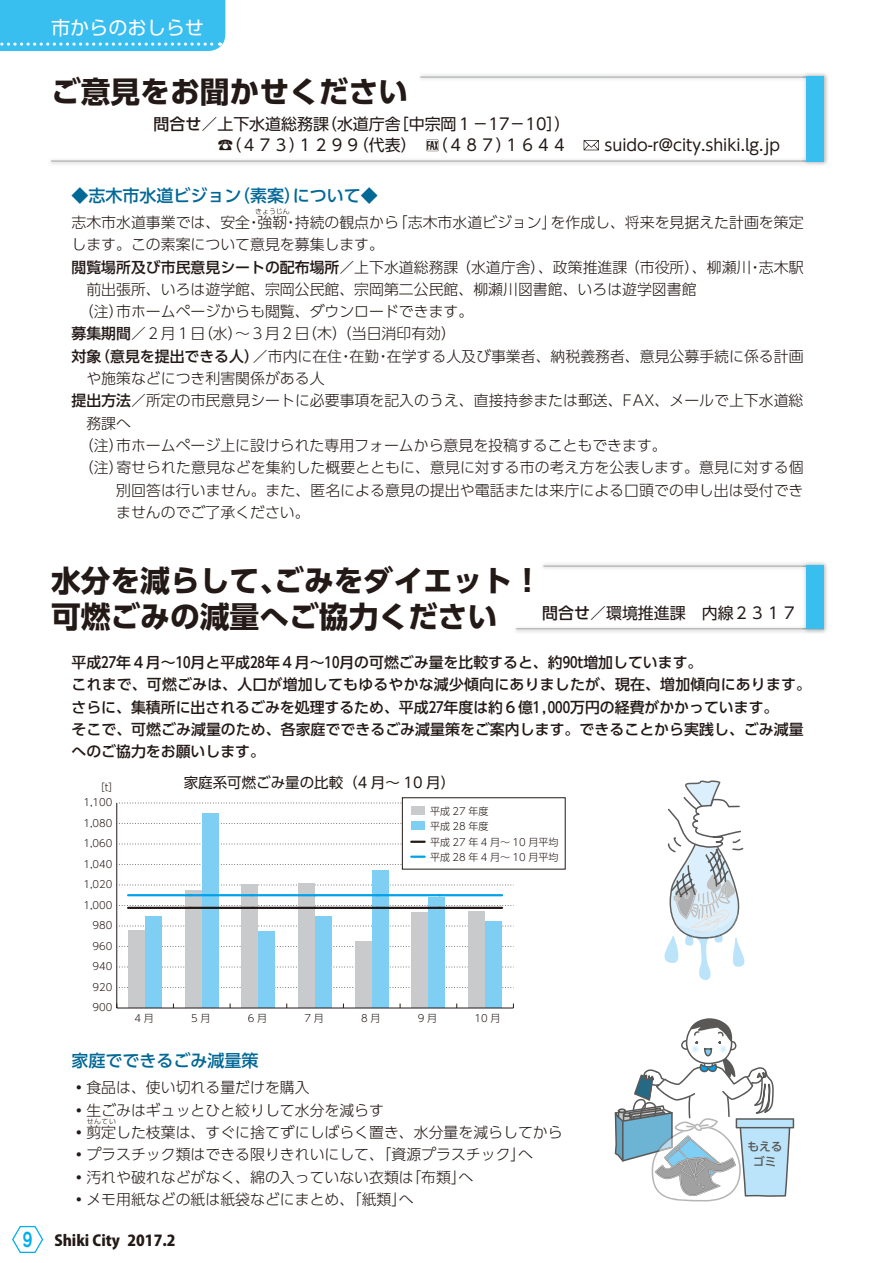
<style>
.page{position:relative;width:893px;height:1263px;background:#fff}
.page>*{position:absolute;margin:0;border:0;box-sizing:border-box;transform-origin:0 0}
.t1{font:29.7px/36.2px "UD Shin Go Pro Bold 90 pv RKSJ H";color:#231916}
.t2{font:19.2px "UD Shin Go Pro Regular 90 pv RKSJ H";color:#fff}
.t3{font:16.95px "UD Shin Go Pro Medium 90 pv RKSJ H";color:#006896}
.t4{font:15.9px "UD Shin Go Pro Regular 90 pv RKSJ H";color:#231916}
.t5{font:15px "Koz Go Pro Heavy 90 pv RKSJ H";color:#231916}
.t6{font:14.85px/22.4px "UD Shin Go Pro Light 90 pv RKSJ H";color:#231916}
.t7{font:14.85px/22.4px "UD Shin Go Pro Medium 90 pv RKSJ H";color:#231916}
.t8{font:14.55px "UD Shin Go Pr 6 Regular 90 pv RKSJ H";color:#231916}
.t9{font:11.7px/14.9px "UD Shin Go Pr 6 Medium 90 pv RKSJ H";color:#595857;text-align:center}
.t10{font:10.05px/15.6px "UD Shin Go Pr 6 Light 90 pv RKSJ H";color:#231916}
.t11{font:6.9px "UD Shin Go Pro Light 90 pv RKSJ H";color:#231916}
.s1{font-family:"UD Shin Go Pro Medium 90 pv RKSJ H"}
.s2{font-family:"Jun 501 Pro Bold 90 pv RKSJ H";font-size:19.2px;color:#00afec}
</style>
<div class="page">
<svg style="left:12px;top:1225px;width:32px;height:28px"></svg>
<div style="left:0;top:0;width:225px;height:51px;background:#39bef0"></div>
<svg style="left:51px;top:77px;width:751px;height:85px"></svg>
<img style="left:802px;top:72px;width:27px;height:94px">
<img style="left:802px;top:77px;width:5px;height:85px">
<div style="left:807px;top:77px;width:17px;height:85px;background:#39bef0"></div>
<svg style="left:117px;top:987px;width:397px;height:1px"></svg>
<svg style="left:117px;top:966px;width:397px;height:1px"></svg>
<svg style="left:117px;top:946px;width:397px;height:1px"></svg>
<svg style="left:117px;top:925px;width:397px;height:1px"></svg>
<svg style="left:117px;top:905px;width:397px;height:1px"></svg>
<svg style="left:117px;top:884px;width:397px;height:1px"></svg>
<svg style="left:117px;top:864px;width:285px;height:1px"></svg>
<svg style="left:117px;top:823px;width:285px;height:1px"></svg>
<svg style="left:117px;top:802px;width:285px;height:1px"></svg>
<div style="left:145px;top:916px;width:17px;height:92px;background:#7fcef4"></div>
<div style="left:202px;top:813px;width:17px;height:195px;background:#7fcef4"></div>
<div style="left:258px;top:932px;width:17px;height:76px;background:#7fcef4"></div>
<div style="left:315px;top:916px;width:17px;height:92px;background:#7fcef4"></div>
<div style="left:372px;top:871px;width:17px;height:137px;background:#7fcef4"></div>
<div style="left:428px;top:897px;width:17px;height:111px;background:#7fcef4"></div>
<div style="left:485px;top:921px;width:17px;height:87px;background:#7fcef4"></div>
<div style="left:128px;top:930px;width:17px;height:78px;background:#c9cacb"></div>
<div style="left:185px;top:890px;width:17px;height:118px;background:#c9cacb"></div>
<div style="left:241px;top:884px;width:17px;height:124px;background:#c9cacb"></div>
<div style="left:298px;top:884px;width:17px;height:124px;background:#c9cacb"></div>
<div style="left:355px;top:942px;width:17px;height:66px;background:#c9cacb"></div>
<div style="left:411px;top:912px;width:17px;height:96px;background:#c9cacb"></div>
<div style="left:468px;top:912px;width:17px;height:96px;background:#c9cacb"></div>
<hr style="left:117px;top:1007px;width:396px;height:1px;background:#231916">
<hr style="left:116px;top:803px;width:1px;height:205px;background:#231916">
<hr style="left:128px;top:894px;width:62px;height:2px;background:#00a1e9">
<hr style="left:190px;top:894px;width:63px;height:2px;background:#00a1e9">
<hr style="left:253px;top:894px;width:62px;height:2px;background:#00a1e9">
<hr style="left:315px;top:894px;width:62px;height:2px;background:#00a1e9">
<hr style="left:377px;top:894px;width:63px;height:2px;background:#00a1e9">
<hr style="left:440px;top:894px;width:62px;height:2px;background:#00a1e9">
<hr style="left:128px;top:907px;width:62px;height:2px;background:#231916">
<hr style="left:190px;top:907px;width:63px;height:2px;background:#231916">
<hr style="left:253px;top:907px;width:62px;height:2px;background:#231916">
<hr style="left:315px;top:907px;width:62px;height:2px;background:#231916">
<hr style="left:377px;top:907px;width:63px;height:2px;background:#231916">
<hr style="left:440px;top:907px;width:62px;height:2px;background:#231916">
<div style="left:402px;top:797px;width:164px;height:72px;background:#fff;border:1px solid #231916"></div>
<svg style="left:117px;top:841px;width:309px;height:3px"></svg>
<hr style="left:411px;top:855px;width:14px;height:3px;background:#00a1e9">
<div style="left:411px;top:821px;width:14px;height:8px;background:#7fcef4"></div>
<div style="left:411px;top:806px;width:14px;height:9px;background:#c9cacb"></div>
<svg style="left:664px;top:780px;width:80px;height:200px"></svg>
<svg style="left:615px;top:1018px;width:179px;height:183px"></svg>
<svg style="left:516px;top:566px;width:286px;height:63px"></svg>
<img style="left:802px;top:561px;width:26px;height:73px">
<img style="left:802px;top:566px;width:5px;height:63px">
<div style="left:807px;top:566px;width:17px;height:63px;background:#39bef0"></div>
<svg style="left:426px;top:140px;width:13px;height:11px"></svg>
<p class="t2" style="left:51px;top:12px;width:155px">市からのおしらせ</p>
<p class="t1" style="left:51px;top:73px;width:359px">ご意見をお聞かせください</p>
<p class="t4" style="left:154px;top:111px;width:418px"><span class="s1">問合せ</span>／上下水道総務課（水道庁舎［中宗岡１－17－10］）</p>
<p class="t4" style="left:154px;top:132px;width:431px">　　　　☎（４７３）１２９９（代表） （４８７）１６４４　</p>
<p class="t4" style="left:604px;top:132px;width:177px">suido-r@city.shiki.lg.jp</p>
<p class="t3" style="left:72px;top:182px;width:308px">◆志木市水道ビジョン（素案）について◆</p>
<p class="t6" style="left:72px;top:210px;width:733px">志木市水道事業では、安全・強靭・持続の観点から「志木市水道ビジョン」を作成し、将来を見据えた計画を策定</p>
<p class="t11" style="left:255px;top:206px;width:36px">きょうじん</p>
<p class="t6" style="left:72px;top:233px;width:314px">します。この素案について意見を募集します。</p>
<p class="t6" style="left:72px;top:255px;width:733px"><span class="s1">閲覧場所及び市民意見シートの配布場所</span>／上下水道総務課（水道庁舎）、政策推進課（市役所）、柳瀬川・志木駅</p>
<p class="t6" style="left:86px;top:277px;width:612px">前出張所、いろは遊学館、宗岡公民館、宗岡第二公民館、柳瀬川図書館、いろは遊学図書館</p>
<p class="t6" style="left:79px;top:300px;width:396px">（注）市ホームページからも閲覧、ダウンロードできます。</p>
<p class="t6" style="left:72px;top:322px;width:386px"><span class="s1">募集期間／</span>２月１日（水）～３月２日（木）（当日消印有効）</p>
<p class="t6" style="left:72px;top:344px;width:733px"><span class="s1">対象（意見を提出できる人）</span>／市内に在住・在勤・在学する人及び事業者、納税義務者、意見公募手続に係る計画</p>
<p class="t6" style="left:86px;top:367px;width:284px">や施策などにつき利害関係がある人　　　</p>
<p class="t6" style="left:72px;top:389px;width:733px"><span class="s1">提出方法</span>／所定の市民意見シートに必要事項を記入のうえ、直接持参または郵送、FAX、メールで上下水道総</p>
<p class="t6" style="left:86px;top:411px;width:46px">務課へ</p>
<p class="t6" style="left:79px;top:434px;width:589px">（注）市ホームページ上に設けられた専用フォームから意見を投稿することもできます。</p>
<p class="t6" style="left:79px;top:456px;width:726px">（注）寄せられた意見などを集約した概要とともに、意見に対する市の考え方を公表します。意見に対する個</p>
<p class="t6" style="left:116px;top:478px;width:689px">別回答は行いません。また、匿名による意見の提出や電話または来庁による口頭での申し出は受付でき</p>
<p class="t6" style="left:116px;top:501px;width:195px">ませんのでご了承ください。</p>
<p class="t1" style="left:51px;top:562px;width:493px">水分を減らして、ごみをダイエット！可燃ごみの減量へご協力ください</p>
<p class="t4" style="left:542px;top:600px;width:257px"><span class="s1">問合せ</span>／環境推進課　内線２３１７</p>
<p class="t7" style="left:72px;top:651px;width:741px">平成27年４月～10月と平成28年４月～10月の可燃ごみ量を比較すると、約90t増加しています。<br>これまで、可燃ごみは、人口が増加してもゆるやかな減少傾向にありましたが、現在、増加傾向にあります。さらに、集積所に出されるごみを処理するため、平成27年度は約６億1,000万円の経費がかかっています。<br>そこで、可燃ごみ減量のため、各家庭でできるごみ減量策をご案内します。できることから実践し、ごみ減量へのご協力をお願いします。</p>
<p class="t10" style="left:95px;top:779px;width:25px">［t］</p>
<p class="t10" style="left:83px;top:794px;width:31px">1,100</p>
<p class="t10" style="left:83px;top:814px;width:31px">1,080</p>
<p class="t10" style="left:83px;top:835px;width:31px">1,060</p>
<p class="t10" style="left:83px;top:855px;width:31px">1,040</p>
<p class="t10" style="left:83px;top:876px;width:31px">1,020</p>
<p class="t10" style="left:83px;top:896px;width:31px">1,000</p>
<p class="t10" style="left:93px;top:917px;width:21px">980</p>
<p class="t10" style="left:93px;top:937px;width:21px">960</p>
<p class="t10" style="left:93px;top:958px;width:21px">940</p>
<p class="t10" style="left:93px;top:978px;width:21px">920</p>
<p class="t10" style="left:93px;top:999px;width:21px">900</p>
<p class="t8" style="left:184px;top:771px;width:273px">家庭系可燃ごみ量の比較（4 月～ 10 月）</p>
<p class="t10" style="left:430px;top:803px;width:130px">平成 27 年度<br>平成 28 年度<br>平成 27年4 月～ 10 月平均平成 28年4 月～ 10 月平均</p>
<p class="t10" style="left:135px;top:1010px;width:21px">4 月</p>
<p class="t10" style="left:191px;top:1010px;width:21px">5 月</p>
<p class="t10" style="left:248px;top:1010px;width:21px">6 月</p>
<p class="t10" style="left:305px;top:1010px;width:21px">7月</p>
<p class="t10" style="left:361px;top:1010px;width:21px">8 月</p>
<p class="t10" style="left:418px;top:1010px;width:21px">9 月</p>
<p class="t10" style="left:475px;top:1010px;width:27px">10 月</p>
<p class="t3" style="left:72px;top:1047px;width:189px">家庭でできるごみ減量策</p>
<p class="t6" style="left:72px;top:1076px;width:493px">・食品は、使い切れる量だけを購入<br>・生ごみはギュッとひと絞りして水分を減らす<br>・剪定した枝葉は、すぐに捨てずにしばらく置き、水分量を減らしてから</p>
<p class="t11" style="left:87px;top:1116px;width:31px">せんてい</p>
<p class="t6" style="left:72px;top:1143px;width:463px">・プラスチック類はできる限りきれいにして、「資源プラスチック」へ・汚れや破れなどがなく、綿の入っていない衣類は「布類」へ<br>・メモ用紙などの紙は紙袋などにまとめ、「紙類」へ</p>
<p class="t5" style="left:23px;top:1231px;width:154px"><span class="s2">9</span> Shiki City 2017.2</p>
<p class="t9" style="left:747px;top:1139px;width:37px">もえるゴミ</p>
</div>
